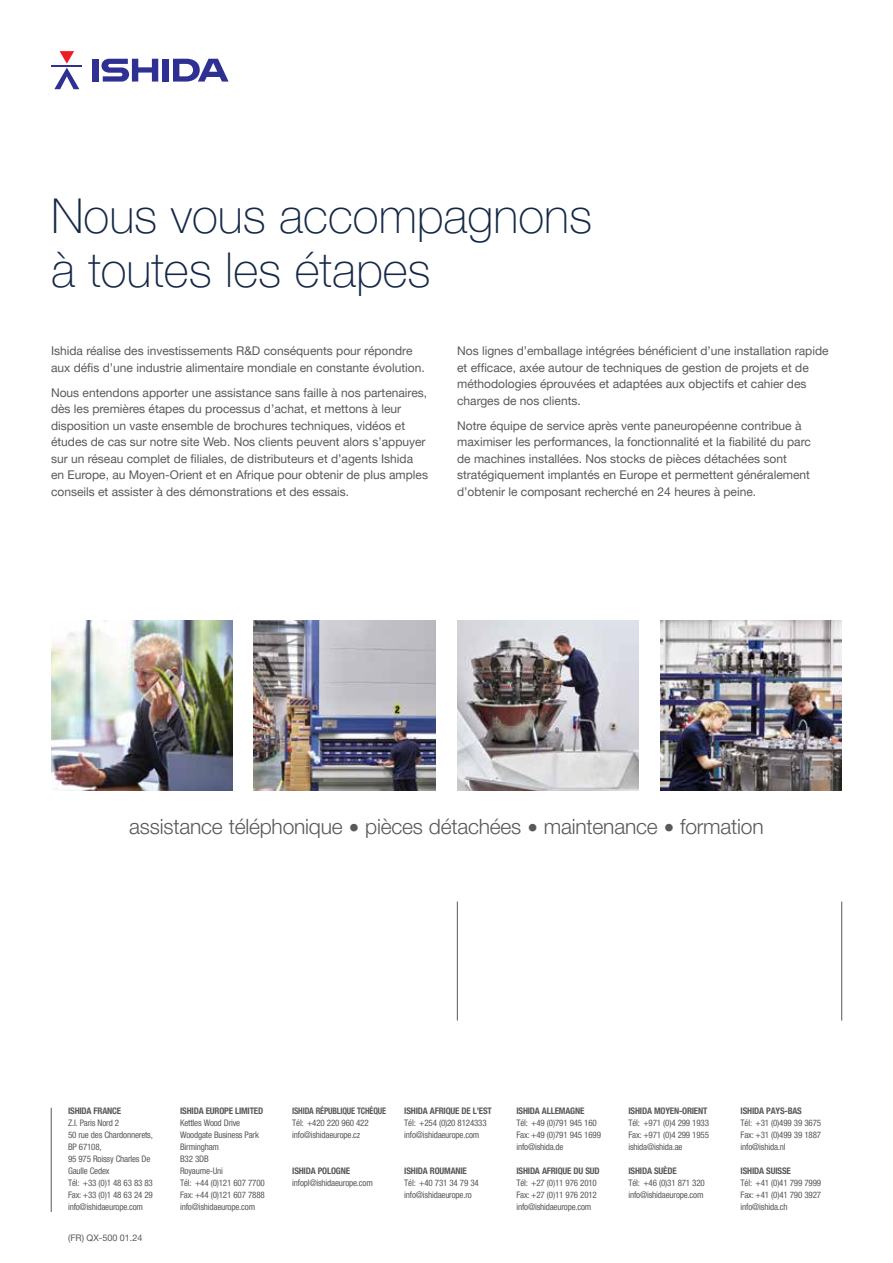
<style>
.page{position:relative;width:893px;height:1263px;background:#fff}
.page>*{position:absolute;margin:0;border:0;box-sizing:border-box;transform-origin:0 0}
.t1{font:100 48px/54px "Helvetica Neue LT Pro";color:#142846}
.t2{font:300 21px "Helvetica Neue LT Pro";letter-spacing:-.01em;color:#58595b}
.t3{font:12px/16.5px "Helvetica Neue LT Pro";color:#58595b}
.t4{font:condensed 9px/12px "Helvetica Neue LT Pro";letter-spacing:-.02em;color:#58595b}
.t5{font:700 condensed 9px "Helvetica Neue LT Pro";letter-spacing:-.02em;color:#58595b}
.t6{font:700 condensed 9px "Helvetica Neue LT Pro";letter-spacing:-.02em;color:#58595b;scale:.92 1}
.t7{font:9px "Helvetica Neue LT Pro";color:#58595b}
</style>
<div class="page">
<svg style="left:54px;top:51px;width:25px;height:38px"></svg>
<hr style="left:52px;top:65px;width:30px;height:1px;background:#2e3092">
<div style="left:162px;top:59px;width:7px;height:23px;background:#2e3092"></div>
<svg style="left:101px;top:59px;width:57px;height:23px"></svg>
<div style="left:92px;top:59px;width:6px;height:23px;background:#2e3092"></div>
<svg style="left:173px;top:59px;width:56px;height:23px"></svg>
<hr style="left:51px;top:1108px;width:1px;height:104px;background:#58595b">
<img style="left:51px;top:621px;width:182px;height:170px">
<img style="left:254px;top:621px;width:182px;height:170px">
<img style="left:457px;top:621px;width:182px;height:170px">
<img style="left:660px;top:621px;width:182px;height:170px">
<hr style="left:457px;top:901px;width:1px;height:119px;background:#58595b">
<hr style="left:841px;top:901px;width:1px;height:119px;background:#58595b">
<h1 class="t1" style="left:51px;top:188px;width:543px">Nous vous accompagnons à toutes les étapes</h1>
<p class="t3" style="left:51px;top:342px;width:375px">Ishida réalise des investissements R&amp;D conséquents pour répondre aux défis d’une industrie alimentaire mondiale en constante évolution.</p>
<p class="t3" style="left:51px;top:384px;width:379px">Nous entendons apporter une assistance sans faille à nos partenaires, dès les premières étapes du processus d’achat, et mettons à leur disposition un vaste ensemble de brochures techniques, vidéos et études de cas sur notre site Web. Nos clients peuvent alors s’appuyer sur un réseau complet de filiales, de distributeurs et d’agents Ishida en Europe, au Moyen-Orient et en Afrique pour obtenir de plus amples conseils et assister à des démonstrations et des essais.</p>
<p class="t3" style="left:457px;top:342px;width:373px">Nos lignes d’emballage intégrées bénéficient d’une installation rapide et efficace, axée autour de techniques de gestion de projets et de méthodologies éprouvées et adaptées aux objectifs et cahier des charges de nos clients.</p>
<p class="t3" style="left:457px;top:417px;width:355px">Notre équipe de service après vente paneuropéenne contribue à maximiser les performances, la fonctionnalité et la fiabilité du parc de machines installées. Nos stocks de pièces détachées sont stratégiquement implantés en Europe et permettent généralement d’obtenir le composant recherché en 24 heures à peine.</p>
<h2 class="t2" style="left:129px;top:813px;width:636px">assistance téléphonique • pièces détachées • maintenance • formation</h2>
<p class="t5" style="left:68px;top:1105px;width:55px">ISHIDA FRANCE</p>
<p class="t4" style="left:68px;top:1117px;width:86px">Z.I. Paris Nord 2<br>50 rue des Chardonnerets,<br>BP 67108,<br>95 975 Roissy Charles De<br>Gaulle Cedex<br>Tél: +33 (0)1 48 63 83 83<br>Fax: +33 (0)1 48 63 24 29 info@ishidaeurope.com</p>
<p class="t7" style="left:68px;top:1232px;width:76px">(FR) QX-500 01.24</p>
<p class="t5" style="left:180px;top:1105px;width:85px">ISHIDA EUROPE LIMITED</p>
<p class="t4" style="left:180px;top:1117px;width:86px">Kettles Wood Drive<br>Woodgate Business Park<br>Birmingham<br>B32 3DB<br>Royaume-Uni<br>Tél: +44 (0)121 607 7700<br>Fax: +44 (0)121 607 7888 info@ishidaeurope.com</p>
<p class="t6" style="left:292px;top:1105px;width:104px">ISHIDA RÉPUBLIQUE TCHÈQUE</p>
<p class="t4" style="left:292px;top:1117px;width:78px">Tél: +420 220 960 422 info@ishidaeurope.cz</p>
<p class="t5" style="left:292px;top:1165px;width:59px">ISHIDA POLOGNE</p>
<p class="t4" style="left:292px;top:1177px;width:82px">infopl@ishidaeurope.com</p>
<p class="t5" style="left:404px;top:1105px;width:89px">ISHIDA AFRIQUE DE L’EST</p>
<p class="t4" style="left:404px;top:1117px;width:84px">Tél: +254 (0)20 8124333 info@ishidaeurope.com</p>
<p class="t5" style="left:404px;top:1165px;width:64px">ISHIDA ROUMANIE</p>
<p class="t4" style="left:404px;top:1177px;width:76px">Tél: +40 731 34 79 34 info@ishidaeurope.ro</p>
<p class="t5" style="left:516px;top:1105px;width:69px">ISHIDA ALLEMAGNE</p>
<p class="t4" style="left:516px;top:1117px;width:86px">Tél: +49 (0)791 945 160<br>Fax: +49 (0)791 945 1699 info@ishida.de</p>
<p class="t5" style="left:516px;top:1165px;width:85px">ISHIDA AFRIQUE DU SUD</p>
<p class="t4" style="left:516px;top:1177px;width:82px;text-align:justify">Tél: +27 (0)11 976 2010<br>Fax: +27 (0)11 976 2012 info@ishidaeurope.com</p>
<p class="t5" style="left:628px;top:1105px;width:80px">ISHIDA MOYEN-ORIENT</p>
<p class="t4" style="left:628px;top:1117px;width:82px;text-align:justify">Tél: +971 (0)4 299 1933<br>Fax: +971 (0)4 299 1955 ishida@ishida.ae</p>
<p class="t5" style="left:628px;top:1165px;width:50px">ISHIDA SUÈDE</p>
<p class="t4" style="left:628px;top:1177px;width:78px">Tél: +46 (0)31 871 320 info@ishidaeurope.com</p>
<p class="t5" style="left:741px;top:1105px;width:63px">ISHIDA PAYS-BAS</p>
<p class="t4" style="left:741px;top:1117px;width:82px;text-align:justify">Tél: +31 (0)499 39 3675<br>Fax: +31 (0)499 39 1887 info@ishida.nl</p>
<p class="t5" style="left:741px;top:1165px;width:52px">ISHIDA SUISSE</p>
<p class="t4" style="left:741px;top:1177px;width:82px;text-align:justify">Tél: +41 (0)41 799 7999<br>Fax: +41 (0)41 790 3927 info@ishida.ch</p>
</div>
